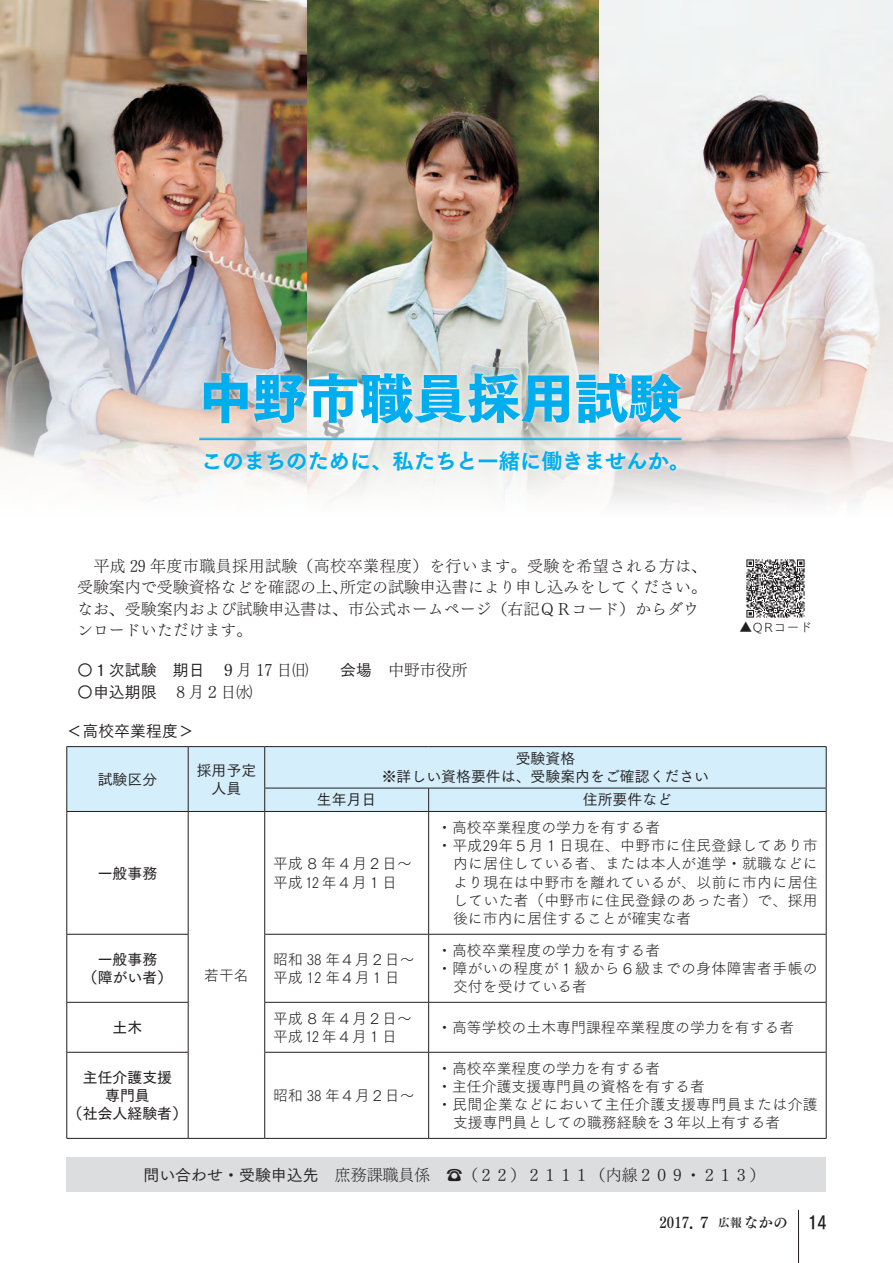
<style>
.page{position:relative;width:893px;height:1263px;background:#fff}
.page>*{position:absolute;margin:0;border:0;box-sizing:border-box;transform-origin:0 0}
.t1{font:53.7px "Tsuku Go Pro H";color:#00aeef}
.t2{font:21.3px "Tsuku Go Pro E";color:#00aeef}
.t3{font:18px "Tsuku Go Pro B";color:#231f20}
.t4{font:15.9px/21.3px "Tsuku Min Pro L";color:#231f20}
.t5{font:15.9px/21.3px "Tsuku Min Pro L";letter-spacing:.03em;color:#231f20;text-align:right}
.t6{font:15.9px "Tsuku Go Pro M";color:#231f20}
.t7{font:14.85px "Tsuku Go Pro L";color:#231f20}
.t8{font:14.85px/18px "Tsuku Go Pro L";letter-spacing:.025em;color:#231f20}
.t9{font:14.85px/18px "Tsuku Go Pro L";letter-spacing:.02em;color:#231f20}
.t10{font:14.85px "Tsuku Go Pro M";color:#231f20}
.t11{font:14.85px "Tsuku Go Pro D";color:#231f20}
.t12{font:14.85px "Tsuku Min Pro B";color:#231f20}
.t13{font:12.75px "Tsuku Go Pro L";letter-spacing:-.04em;color:#231f20}
.t14{font:11.7px "Tsuku Min Pro B";color:#231f20}
.s1{font-family:"Tsuku Go Pro M"}
.s2{font-family:"Tsuku Min Pro M"}
.s3{font-family:"Tsuku Min Pro L"}
.s4{font-family:"Tsuku Go Pro R"}
</style>
<div class="page">
<img style="left:306px;top:0;width:294px;height:324px">
<hr style="left:798px;top:1210px;width:1px;height:53px;background:#231f20">
<div style="left:66px;top:1158px;width:760px;height:34px;background:#dcdddf"></div>
<div style="left:67px;top:747px;width:759px;height:64px;background:#d4effb"></div>
<hr style="left:66px;top:746px;width:122px;height:1px;background:#231f20">
<hr style="left:66px;top:747px;width:1px;height:41px;background:#231f20">
<hr style="left:188px;top:746px;width:77px;height:1px;background:#231f20">
<hr style="left:188px;top:747px;width:1px;height:41px;background:#231f20">
<hr style="left:265px;top:746px;width:164px;height:1px;background:#231f20">
<hr style="left:264px;top:747px;width:1px;height:41px;background:#231f20">
<hr style="left:429px;top:746px;width:397px;height:1px;background:#231f20">
<hr style="left:826px;top:747px;width:1px;height:41px;background:#231f20">
<svg style="left:66px;top:788px;width:1px;height:23px"></svg>
<svg style="left:188px;top:788px;width:1px;height:23px"></svg>
<hr style="left:264px;top:788px;width:165px;height:1px;background:#231f20">
<svg style="left:264px;top:788px;width:1px;height:23px"></svg>
<hr style="left:429px;top:788px;width:397px;height:1px;background:#231f20">
<svg style="left:428px;top:788px;width:1px;height:23px"></svg>
<svg style="left:826px;top:788px;width:1px;height:23px"></svg>
<hr style="left:66px;top:811px;width:122px;height:1px;background:#231f20">
<hr style="left:66px;top:812px;width:1px;height:122px;background:#231f20">
<hr style="left:188px;top:811px;width:77px;height:1px;background:#231f20">
<hr style="left:188px;top:812px;width:1px;height:122px;background:#231f20">
<hr style="left:265px;top:811px;width:164px;height:1px;background:#231f20">
<hr style="left:264px;top:812px;width:1px;height:122px;background:#231f20">
<hr style="left:429px;top:811px;width:397px;height:1px;background:#231f20">
<hr style="left:428px;top:812px;width:1px;height:122px;background:#231f20">
<hr style="left:826px;top:812px;width:1px;height:122px;background:#231f20">
<hr style="left:66px;top:934px;width:122px;height:1px;background:#231f20">
<hr style="left:66px;top:934px;width:1px;height:68px;background:#231f20">
<hr style="left:188px;top:934px;width:1px;height:68px;background:#231f20">
<hr style="left:264px;top:934px;width:165px;height:1px;background:#231f20">
<hr style="left:264px;top:934px;width:1px;height:68px;background:#231f20">
<hr style="left:429px;top:934px;width:397px;height:1px;background:#231f20">
<hr style="left:428px;top:934px;width:1px;height:68px;background:#231f20">
<hr style="left:826px;top:934px;width:1px;height:68px;background:#231f20">
<hr style="left:66px;top:1002px;width:122px;height:1px;background:#231f20">
<hr style="left:66px;top:1002px;width:1px;height:50px;background:#231f20">
<hr style="left:188px;top:1002px;width:1px;height:50px;background:#231f20">
<hr style="left:264px;top:1002px;width:165px;height:1px;background:#231f20">
<hr style="left:264px;top:1002px;width:1px;height:50px;background:#231f20">
<hr style="left:429px;top:1002px;width:397px;height:1px;background:#231f20">
<hr style="left:428px;top:1002px;width:1px;height:50px;background:#231f20">
<hr style="left:826px;top:1002px;width:1px;height:50px;background:#231f20">
<hr style="left:66px;top:1052px;width:122px;height:1px;background:#231f20">
<hr style="left:66px;top:1052px;width:1px;height:86px;background:#231f20">
<hr style="left:188px;top:1052px;width:1px;height:86px;background:#231f20">
<hr style="left:264px;top:1052px;width:165px;height:1px;background:#231f20">
<hr style="left:264px;top:1052px;width:1px;height:86px;background:#231f20">
<hr style="left:429px;top:1052px;width:397px;height:1px;background:#231f20">
<hr style="left:428px;top:1052px;width:1px;height:86px;background:#231f20">
<hr style="left:826px;top:1052px;width:1px;height:86px;background:#231f20">
<hr style="left:66px;top:1138px;width:122px;height:1px;background:#231f20">
<hr style="left:188px;top:1138px;width:77px;height:1px;background:#231f20">
<hr style="left:265px;top:1138px;width:164px;height:1px;background:#231f20">
<hr style="left:429px;top:1138px;width:397px;height:1px;background:#231f20">
<img style="left:0;top:0;width:306px;height:324px">
<img style="left:600px;top:0;width:293px;height:324px">
<img style="left:746px;top:559px;width:59px;height:59px">
<svg style="left:0;top:324px;width:893px;height:179px"></svg>
<div style="left:196px;top:369px;width:489px;height:106px;background:#fff;opacity:.75"></div>
<hr style="left:199px;top:438px;width:482px;height:1px;background:#00aeef">
<hr style="left:199px;top:439px;width:482px;height:1px;background:#00aeef">
<p class="t1" style="left:199px;top:369px;width:485px">中野市職員採用試験</p>
<p class="t2" style="left:201px;top:442px;width:490px">このまちのために、私たちと一緒に働きませんか。</p>
<p class="t5" style="left:77px;top:553px;width:631px">　平成２9 年度市職員採用試験（高校卒業程度）を行います。受験を希望される方は、所定の試験申込書により申し込みをしてください。</p>
<p class="t4" style="left:77px;top:575px;width:623px">受験案内で受験資格などを確認の上、<br>なお、受験案内および試験申込書は、市公式ホームページ（右記ＱＲコード）からダウンロードいただけます。</p>
<p class="t4" style="left:77px;top:658px;width:392px"><span class="s1">〇１次試験　期日</span><span class="s2">　９</span>月１７日㈰<span class="s2">　　</span><span class="s1">会場</span>　中野市役所</p>
<p class="t6" style="left:77px;top:678px;width:177px">〇申込期限　<span class="s3">８月２日㈬</span></p>
<p class="t6" style="left:66px;top:717px;width:129px">＜高校卒業程度&lt;</p>
<p class="t10" style="left:98px;top:767px;width:61px">試験区分</p>
<p class="t10" style="left:197px;top:758px;width:61px">採用予定</p>
<p class="t10" style="left:212px;top:776px;width:31px">人員</p>
<p class="t10" style="left:317px;top:787px;width:61px">生年月日</p>
<p class="t10" style="left:516px;top:746px;width:61px">受験資格</p>
<p class="t10" style="left:382px;top:764px;width:329px">※詳しい資格要件は、受験案内をご確認ください</p>
<p class="t10" style="left:583px;top:787px;width:91px">住所要件など</p>
<p class="t13" style="left:739px;top:617px;width:74px">▲ＱＲコード</p>
<p class="t11" style="left:98px;top:860px;width:61px">一般事務</p>
<p class="t11" style="left:98px;top:947px;width:61px">一般事務</p>
<p class="t11" style="left:83px;top:965px;width:91px">（障がい者(</p>
<p class="t7" style="left:204px;top:963px;width:46px">若干名</p>
<p class="t7" style="left:273px;top:852px;width:140px">平成８年４月２日~</p>
<p class="t8" style="left:273px;top:871px;width:125px">平成１２年４月１日</p>
<p class="t7" style="left:273px;top:947px;width:143px">昭和３８年４月２日~</p>
<p class="t7" style="left:273px;top:965px;width:128px">平成１２年４月１日</p>
<p class="t7" style="left:437px;top:815px;width:225px">・高校卒業程度の学力を有する者</p>
<p class="t8" style="left:559px;top:835px;width:260px">日現在、中野市に住民登録してあり市</p>
<p class="t9" style="left:453px;top:835px;width:366px;text-indent:-16px">・平成29年5月1<br>内に居住している者、または本人が進学・就職などにより現在は中野市を離れているが、以前に市内に居住していた者（中野市に住民登録のあった者）で、採用後に市内に居住することが確実な者</p>
<p class="t7" style="left:437px;top:938px;width:225px">・高校卒業程度の学力を有する者</p>
<p class="t8" style="left:453px;top:958px;width:366px;text-indent:-16px">・障がいの程度が１級から６級までの身体障害者手帳の交付を受けている者</p>
<p class="t7" style="left:273px;top:1006px;width:140px">平成８年４月２日~</p>
<p class="t11" style="left:113px;top:1015px;width:31px">土木</p>
<p class="t7" style="left:437px;top:1015px;width:359px"><span class="s4">・</span>高等学校の土木専門課程卒業程度の学力を有する者</p>
<p class="t8" style="left:273px;top:1026px;width:125px">平成１２年４月１日</p>
<p class="t11" style="left:83px;top:1065px;width:91px">主任介護支援</p>
<p class="t11" style="left:105px;top:1083px;width:46px">専門員</p>
<p class="t11" style="left:68px;top:1101px;width:121px">（社会人経験者(</p>
<p class="t7" style="left:325px;top:1083px;width:91px">年４月２日~</p>
<p class="t7" style="left:273px;top:1083px;width:42px">昭和38</p>
<p class="t7" style="left:437px;top:1056px;width:225px">・高校卒業程度の学力を有する者</p>
<p class="t7" style="left:437px;top:1074px;width:269px">・主任介護支援専門員の資格を有する者</p>
<p class="t8" style="left:453px;top:1094px;width:366px;text-indent:-16px">・民間企業などにおいて主任介護支援専門員または介護支援専門員としての職務経験を３年以上有する者</p>
<p class="t4" style="left:143px;top:1162px;width:623px"><span class="s1">問い合わせ・受験申込先</span>　庶務課職員係　☎（２２）２１１１（内線２０９・２１３(</p>
<p class="t12" style="left:659px;top:1211px;width:54px">２０１７．７</p>
<p class="t14" style="left:718px;top:1213px;width:25px">広報</p>
<p class="t12" style="left:743px;top:1211px;width:46px">なかの</p>
<p class="t3" style="left:808px;top:1207px;width:20px">１４</p>
</div>
